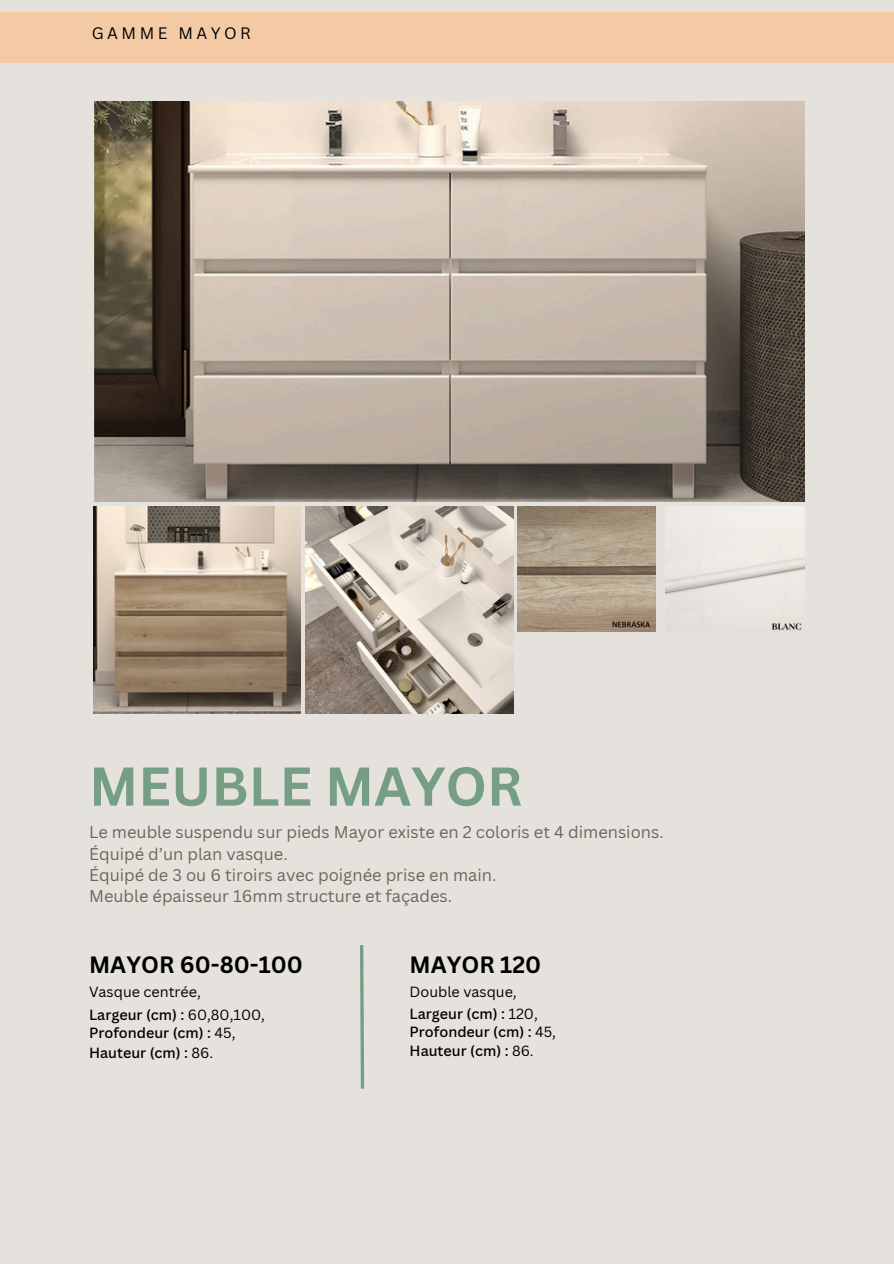
<style>
.page{position:relative;width:894px;height:1264px;background:#fff}
.page>*{position:absolute;margin:0;border:0;box-sizing:border-box;transform-origin:0 0}
.t1{font:700 53.4px "Canva Sans";color:#759e84}
.t2{font:700 22.95px "Canva Sans";color:#000}
.t3{font:16.5px/21.3px "Canva Sans";color:#6b6657}
.t4{font:16.2px "Canva Sans";letter-spacing:.215em;color:#000}
.t5{font:500 14.4px "Canva Sans";color:#000}
.t6{font:14.4px/22.5px "Canva Sans";color:#000}
.s1{font-weight:500}
.s2{font-weight:400}
</style>
<div class="page">
<div style="left:0;top:0;width:893px;height:1263px;background:#e5e2dd"></div>
<div style="left:0;top:12px;width:893px;height:51px;background:#f4caa4"></div>
<svg style="left:360px;top:945px;width:4px;height:143px"></svg>
<img style="left:94px;top:101px;width:710px;height:400px">
<img style="left:94px;top:506px;width:207px;height:207px">
<img style="left:306px;top:506px;width:207px;height:207px">
<img style="left:517px;top:506px;width:138px;height:125px">
<img style="left:665px;top:506px;width:139px;height:125px">
<p class="t4" style="left:92px;top:22px;width:160px">GAMME MAYOR</p>
<p class="t1" style="left:89px;top:748px;width:435px">MEUBLE MAYOR</p>
<p class="t3" style="left:89px;top:821px;width:576px">Le meuble suspendu sur pieds Mayor existe en 2 coloris et 4 dimensions.<br>Équipé d’un plan vasque.<br>Équipé de 3 ou 6 tiroirs avec poignée prise en main.<br>Meuble épaisseur 16mm structure et façades.</p>
<p class="t2" style="left:89px;top:948px;width:215px">MAYOR 60-80-100</p>
<h3 class="t2" style="left:409px;top:948px;width:133px">MAYOR 120</h3>
<h1 class="t6" style="left:409px;top:979px;width:130px">Double vasque,<br><span class="s1">Largeur (cm) :</span> 120,</h1>
<p class="t5" style="left:409px;top:1021px;width:148px">Profondeur (cm) : <span class="s2">45,</span></p>
<p class="t5" style="left:409px;top:1041px;width:126px">Hauteur (cm) : <span class="s2">86.</span></p>
<p class="t6" style="left:89px;top:979px;width:113px">Vasque centrée,</p>
<p class="t5" style="left:89px;top:1004px;width:177px">Largeur (cm) : <span class="s2">60,80,100,</span></p>
<p class="t5" style="left:89px;top:1022px;width:148px">Profondeur (cm) : <span class="s2">45,</span></p>
<p class="t5" style="left:89px;top:1042px;width:126px">Hauteur (cm) : <span class="s2">86.</span></p>
</div>
